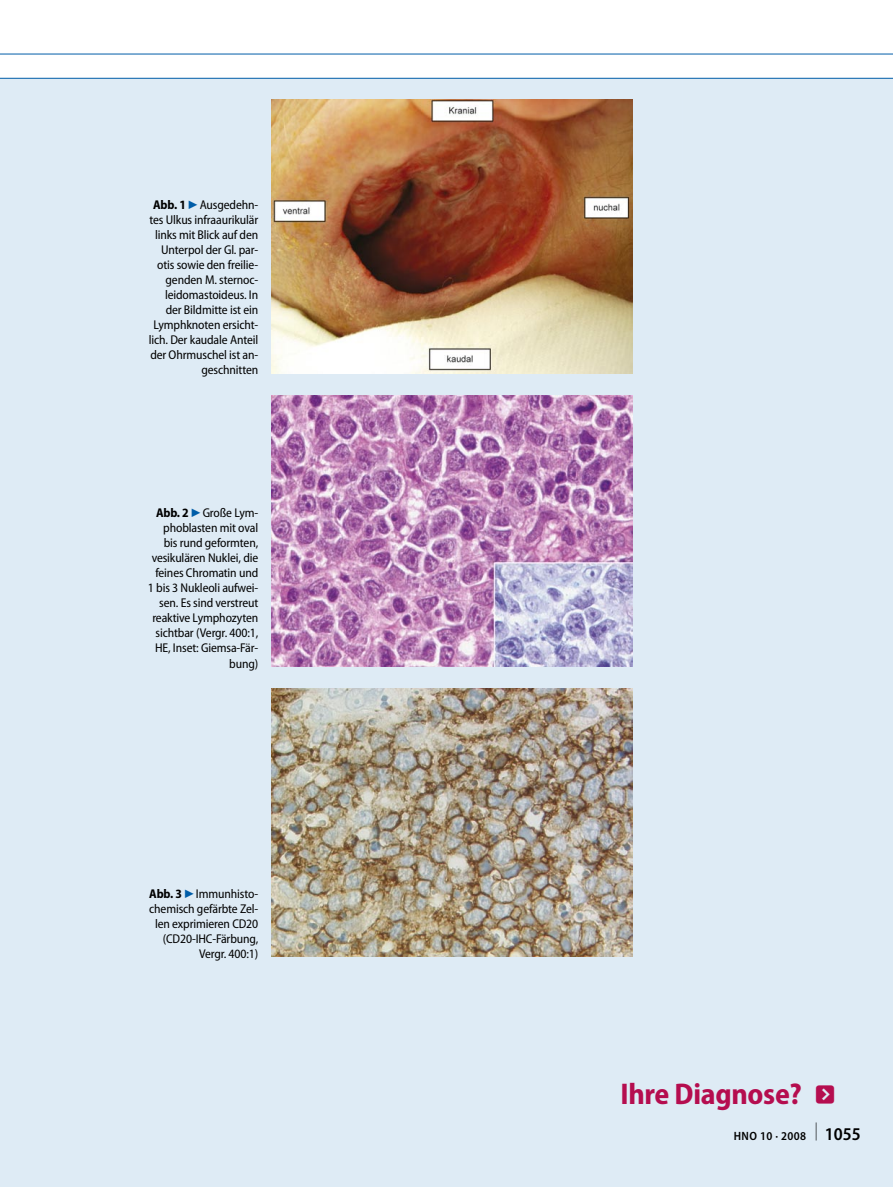
<style>
.page{position:relative;width:893px;height:1187px;background:#fff}
.page>*{position:absolute;margin:0;border:0;box-sizing:border-box;transform-origin:0 0}
._043_diagnose_titel{font:700 semi-condensed 30px "Myriad Pro";letter-spacing:-.01em;color:#b50d4f}
.t1{font:600 semi-condensed 18px "Myriad Pro";color:#000}
._024_abb_legende{font:semi-condensed 12.75px/15px "Myriad Pro";letter-spacing:-.01em;color:#000;text-align:right}
.t2{font:600 semi-condensed 12px "Myriad Pro";letter-spacing:.03em;color:#000}
.s1{font-weight:700}
.s2{font-family:"S Buttons";font-stretch:normal;font-size:14.25px;color:#005da8}
.s3{font-family:"S Buttons";font-weight:400;font-stretch:normal;font-size:16.5px}
</style>
<div class="page">
<div style="left:252px;top:79px;width:431px;height:347px;background:#deebf5"></div>
<div style="left:252px;top:1027px;width:431px;height:159px;background:#deebf5"></div>
<div style="left:0;top:426px;width:252px;height:601px;background:#deebf5"></div>
<div style="left:683px;top:426px;width:210px;height:601px;background:#deebf5"></div>
<div style="left:252px;top:426px;width:431px;height:601px;background:#deebf5"></div>
<img style="left:271px;top:100px;width:361px;height:273px">
<img style="left:271px;top:395px;width:361px;height:271px">
<img style="left:271px;top:689px;width:361px;height:267px">
<hr style="left:0;top:54px;width:893px;height:1px;background:#005da8">
<hr style="left:0;top:78px;width:893px;height:1px;background:#005da8">
<p class="_024_abb_legende" style="left:149px;top:197px;width:111px"><span class="s1">Abb. 1</span><span class="s2">7</span>Ausgedehn&shy;tes Ulkus infraaurikulär links mit Blick auf den<br>Unterpol der Gl. par&shy;otis sowie den freilie&shy;genden M. sternoc&shy;leidomastoideus. In der Bildmitte ist ein<br>Lymphknoten ersicht&shy;lich. Der kaudale Anteil der Ohrmuschel ist an&shy;geschnitten</p>
<p class="_024_abb_legende" style="left:148px;top:506px;width:112px"><span class="s1">Abb. 2</span><span class="s2">7</span>Große Lym&shy;phoblasten mit oval bis rund geformten, vesikulären Nuklei, die feines Chromatin und<br>1 bis 3 Nukleoli aufwei&shy;sen. Es sind verstreut reaktive Lymphozyten sichtbar (Vergr. 400:1,<br>HE, Inset: Giemsa-Fär&shy;bung)</p>
<p class="_024_abb_legende" style="left:149px;top:886px;width:111px"><span class="s1">Abb. 3</span><span class="s2">7</span>Immunhisto&shy;chemisch gefärbte Zel&shy;len exprimieren CD20 (CD20-IHC-Färbung,<br>Vergr. 400:1)</p>
<p class="_043_diagnose_titel" style="left:620px;top:1077px;width:219px">Ihre Diagnose? <span class="s3">D</span></p>
<p class="t2" style="left:734px;top:1129px;width:85px">HNO 10 · 2008 <sup>|</sup></p>
<p class="t1" style="left:825px;top:1123px;width:37px">1055</p>
</div>
